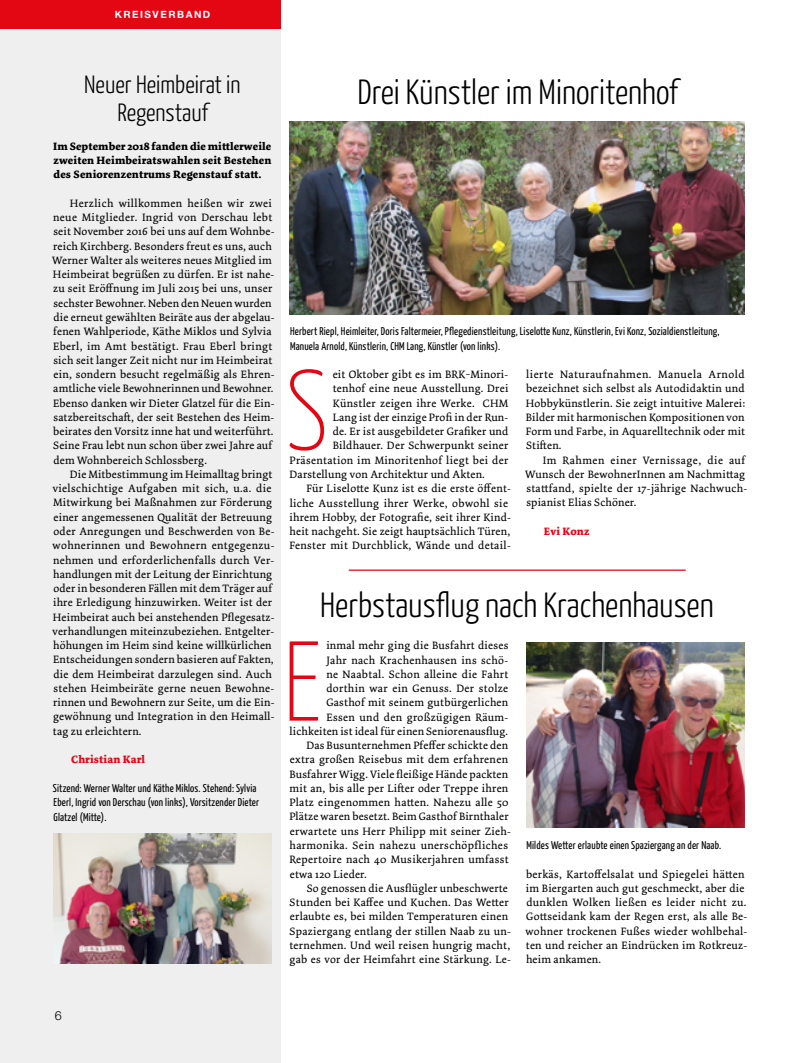
<style>
.page{position:relative;width:798px;height:1063px;background:#fff}
.page>*{position:absolute;margin:0;border:0;box-sizing:border-box;transform-origin:0 0}
.t1{font:100 113.12px "Yanone Kaffeesatz";color:#e30613}
.t2{font:300 35px "Yanone Kaffeesatz";color:#000}
.t3{font:300 25px/28.5px "Yanone Kaffeesatz";color:#000;text-align:center}
.t4{font:300 12.5px "Helvetica Neue LT Std";color:#000}
.t5{font:11.25px/14.2px "Dolly Pro";letter-spacing:.02em;color:#000}
.t6{font:11.25px/14.2px "Yanone Kaffeesatz";letter-spacing:.015em;color:#000}
.t7{font:700 11.25px/14.2px "Dolly Pro";letter-spacing:.015em;color:#000;text-align:justify}
.t8{font:700 11.25px "Dolly Pro";letter-spacing:.015em;color:#e30613}
.t9{font:700 10px "Helvetica Neue LT Std";letter-spacing:.15em;color:#fff}
</style>
<div class="page">
<div style="left:0;top:0;width:281px;height:1063px;background:#efefef"></div>
<div style="left:0;top:0;width:281px;height:29px;background:#e30613"></div>
<img style="left:53px;top:833px;width:219px;height:130px">
<img style="left:289px;top:122px;width:455px;height:192px">
<img style="left:526px;top:642px;width:218px;height:186px">
<hr style="left:348px;top:570px;width:337px;height:1px;background:#e30613">
<p class="t9" style="left:115px;top:8px;width:97px">KREISVERBAND</p>
<h3 class="t3" style="left:84px;top:69px;width:158px">Neuer Heimbeirat in<br>Regenstauf</h3>
<p class="t7" style="left:53px;top:139px;width:220px">Im September 2018 fanden die mittlerweile zweiten Heimbeiratswahlen seit Bestehen des Seniorenzentrums Regenstauf statt.</p>
<p class="t5" style="left:52px;top:196px;width:224px;text-indent:18px">Herzlich willkommen heißen wir zwei neue Mitglieder. Ingrid von Derschau lebt seit November 2016 bei uns auf dem Wohnbe&shy;reich Kirchberg. Besonders freut es uns, auch Werner Walter als weiteres neues Mitglied im Heimbeirat begrüßen zu dürfen. Er ist nahe&shy;zu seit Eröffnung im Juli 2015 bei uns, unser sechster Bewohner. Neben den Neuen wurden die erneut gewählten Beiräte aus der abgelau&shy;fenen Wahlperiode, Käthe Miklos und Sylvia Eberl, im Amt bestätigt. Frau Eberl bringt sich seit langer Zeit nicht nur im Heimbeirat ein, sondern besucht regelmäßig als Ehren&shy;amtliche viele Bewohnerinnen und Bewohner.<br>Ebenso danken wir Dieter Glatzel für die Ein&shy;satzbereitschaft, der seit Bestehen des Heim&shy;beirates den Vorsitz inne hat und weiterführt.<br>Seine Frau lebt nun schon über zwei Jahre auf dem Wohnbereich Schlossberg.</p>
<p class="t5" style="left:53px;top:467px;width:223px;text-indent:17px">Die Mitbestimmung im Heimalltag bringt vielschichtige Aufgaben mit sich, u.a. die Mitwirkung bei Maßnahmen zur Förderung einer angemessenen Qualität der Betreuung oder Anregungen und Beschwerden von Be&shy;wohnerinnen und Bewohnern entgegenzu&shy;nehmen und erforderlichenfalls durch Ver&shy;handlungen mit der Leitung der Einrichtung oder in besonderen Fällen mit dem Träger auf ihre Erledigung hinzuwirken. Weiter ist der Heimbeirat auch bei anstehenden Pflegesatz&shy;verhandlungen miteinzubeziehen. Entgelter&shy;höhungen im Heim sind keine willkürlichen Entscheidungen sondern basieren auf Fakten, die dem Heimbeirat darzulegen sind. Auch stehen Heimbeiräte gerne neuen Bewohne&shy;rinnen und Bewohnern zur Seite, um die Ein&shy;gewöhnung und Integration in den Heimall&shy;tag zu erleichtern.</p>
<p class="t8" style="left:71px;top:752px;width:75px">Christian Karl</p>
<p class="t6" style="left:53px;top:781px;width:208px">Sitzend: Werner Walter und Käthe Miklos. Stehend: Sylvia<br>Eberl, Ingrid von Derschau (von links), Vorsitzender Dieter<br>Glatzel (Mitte).</p>
<h2 class="t2" style="left:357px;top:70px;width:322px">Drei Künstler im Minoritenhof</h2>
<p class="t6" style="left:290px;top:324px;width:431px">Herbert Riepl, Heimleiter, Doris Faltermeier, Pflegedienstleitung, Liselotte Kunz, Künstlerin, Evi Konz, Sozialdienstleitung,<br>Manuela Arnold, Künstlerin, CHM Lang, Künstler (von links).</p>
<h1 class="t1" style="left:285px;top:342px;width:44px">S</h1>
<p class="t5" style="left:332px;top:367px;width:177px">eit Oktober gibt es im BRK-Minori-</p>
<p class="t5" style="left:332px;top:382px;width:177px">tenhof eine neue Ausstellung. Drei</p>
<p class="t5" style="left:332px;top:396px;width:177px">Künstler zeigen ihre Werke. CHM</p>
<p class="t5" style="left:332px;top:410px;width:177px">Lang ist der einzige Profi in der Run-</p>
<p class="t5" style="left:332px;top:424px;width:177px">de. Er ist ausgebildeter Grafiker und</p>
<p class="t5" style="left:332px;top:439px;width:177px">Bildhauer. Der Schwerpunkt seiner</p>
<p class="t5" style="left:289px;top:453px;width:220px">Präsentation im Minoritenhof liegt bei der</p>
<p class="t5" style="left:289px;top:467px;width:197px">Darstellung von Architektur und Akten.</p>
<p class="t5" style="left:306px;top:481px;width:206px">Für Liselotte Kunz ist es die erste öffent-</p>
<p class="t5" style="left:289px;top:496px;width:220px">liche Ausstellung ihrer Werke, obwohl sie</p>
<p class="t5" style="left:289px;top:510px;width:223px">ihrem Hobby, der Fotografie, seit ihrer Kind-</p>
<p class="t5" style="left:289px;top:524px;width:222px">heit nachgeht. Sie zeigt hauptsächlich Türen,</p>
<p class="t5" style="left:289px;top:539px;width:223px">Fenster mit Durchblick, Wände und detail-</p>
<p class="t5" style="left:525px;top:367px;width:221px;text-align:justify">lierte Naturaufnahmen. Manuela Arnold bezeichnet sich selbst als Autodidaktin und Hobbykünstlerin. Sie zeigt intuitive Malerei:<br>Bilder mit harmonischen Kompositionen von Form und Farbe, in Aquarelltechnik oder mit Stiften.</p>
<p class="t5" style="left:525px;top:453px;width:223px;text-indent:18px">Im Rahmen einer Vernissage, die auf Wunsch der BewohnerInnen am Nachmittag stattfand, spielte der 17-jährige Nachwuch&shy;spianist Elias Schöner.</p>
<p class="t8" style="left:543px;top:524px;width:47px">Evi Konz</p>
<h2 class="t2" style="left:320px;top:584px;width:395px">Herbstausflug nach Krachenhausen</h2>
<h1 class="t1" style="left:282px;top:613px;width:41px">E</h1>
<p class="t5" style="left:326px;top:638px;width:183px">inmal mehr ging die Busfahrt dieses</p>
<p class="t5" style="left:326px;top:653px;width:183px">Jahr nach Krachenhausen ins schö-</p>
<p class="t5" style="left:326px;top:667px;width:183px">ne Naabtal. Schon alleine die Fahrt</p>
<p class="t5" style="left:326px;top:681px;width:183px">dorthin war ein Genuss. Der stolze</p>
<p class="t5" style="left:326px;top:696px;width:183px">Gasthof mit seinem gutbürgerlichen</p>
<p class="t5" style="left:326px;top:710px;width:183px">Essen und den großzügigen Räum-</p>
<p class="t5" style="left:289px;top:724px;width:220px">lichkeiten ist ideal für einen Seniorenausflug.</p>
<p class="t5" style="left:306px;top:738px;width:203px">Das Busunternehmen Pfeffer schickte den</p>
<p class="t5" style="left:290px;top:753px;width:219px">extra großen Reisebus mit dem erfahrenen</p>
<p class="t5" style="left:289px;top:767px;width:220px">Busfahrer Wigg. Viele fleißige Hände packten</p>
<p class="t5" style="left:289px;top:781px;width:220px">mit an, bis alle per Lifter oder Treppe ihren</p>
<p class="t5" style="left:289px;top:795px;width:220px">Platz eingenommen hatten. Nahezu alle 50</p>
<p class="t5" style="left:289px;top:810px;width:221px">Plätze waren besetzt. Beim Gasthof Birnthaler</p>
<p class="t5" style="left:290px;top:824px;width:222px">erwartete uns Herr Philipp mit seiner Zieh-</p>
<p class="t5" style="left:289px;top:838px;width:220px">harmonika. Sein nahezu unerschöpfliches</p>
<p class="t5" style="left:289px;top:852px;width:221px">Repertoire nach 40 Musikerjahren umfasst</p>
<p class="t5" style="left:290px;top:867px;width:78px">etwa 120 Lieder.</p>
<p class="t5" style="left:306px;top:881px;width:203px">So genossen die Ausflügler unbeschwerte</p>
<p class="t5" style="left:289px;top:895px;width:220px">Stunden bei Kaffee und Kuchen. Das Wetter</p>
<p class="t5" style="left:290px;top:910px;width:220px">erlaubte es, bei milden Temperaturen einen</p>
<p class="t5" style="left:289px;top:924px;width:223px">Spaziergang entlang der stillen Naab zu un-</p>
<p class="t5" style="left:289px;top:938px;width:222px">ternehmen. Und weil reisen hungrig macht,</p>
<p class="t5" style="left:289px;top:952px;width:223px">gab es vor der Heimfahrt eine Stärkung. Le-</p>
<p class="t6" style="left:526px;top:838px;width:196px">Mildes Wetter erlaubte einen Spaziergang an der Naab.</p>
<p class="t5" style="left:525px;top:867px;width:223px">berkäs, Kartoffelsalat und Spiegelei hätten im Biergarten auch gut geschmeckt, aber die dunklen Wolken ließen es leider nicht zu.<br>Gottseidank kam der Regen erst, als alle Be&shy;wohner trockenen Fußes wieder wohlbehal&shy;ten und reicher an Eindrücken im Rotkreuz&shy;heim ankamen.</p>
<p class="t4" style="left:55px;top:1008px;width:8px">6</p>
</div>
